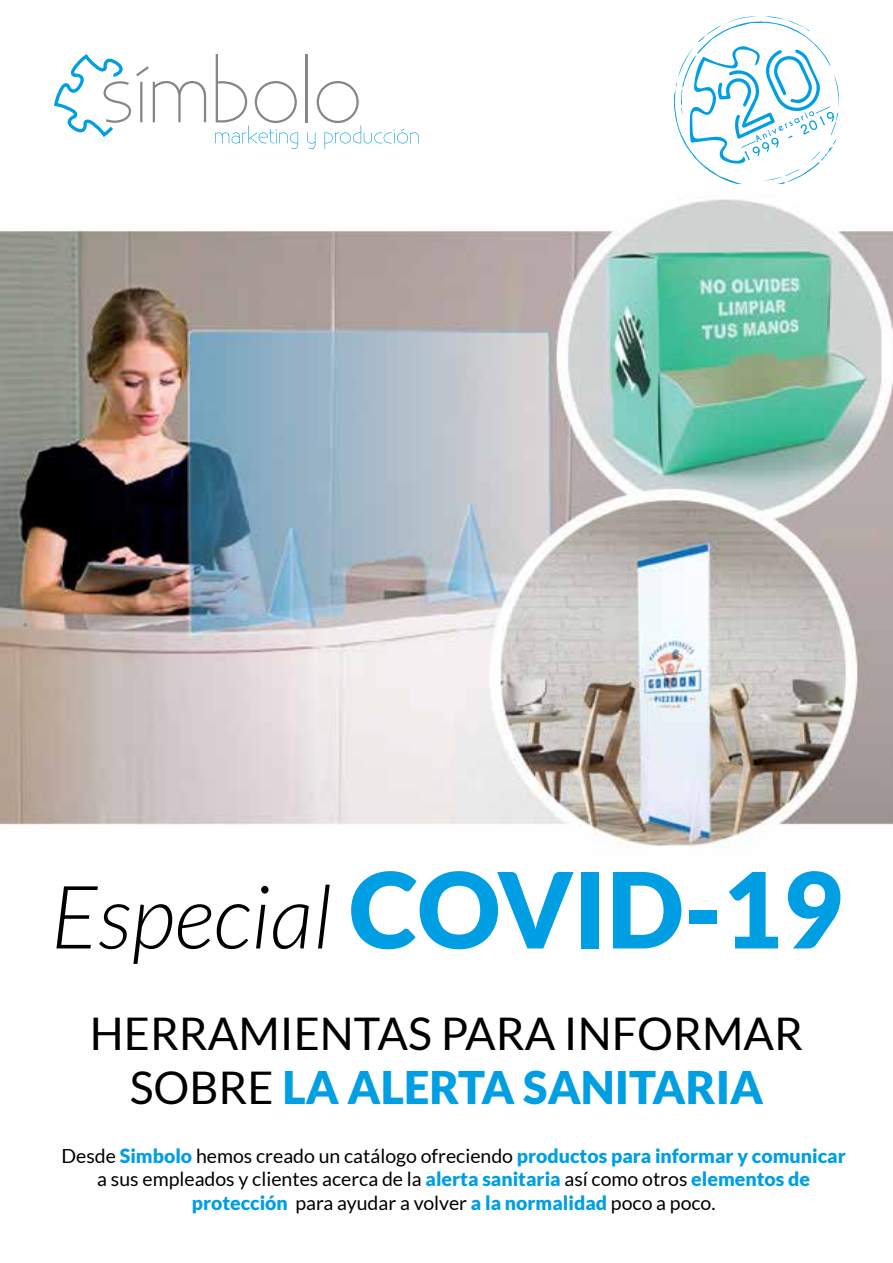
<style>
.page{position:relative;width:893px;height:1263px;background:#fff}
.page>*{position:absolute;margin:0;border:0;box-sizing:border-box;transform-origin:0 0}
.t1{font:italic 300 87.75px "Lato";color:#000}
.t2{font:45px/54px "Lato";color:#000;text-align:center}
.t3{font:19.5px/23.4px "Lato";color:#000;text-align:center}
.s1{font-weight:900;font-style:normal;font-size:105px;color:#009fe3}
.s2{font-weight:900;color:#009fe3}
</style>
<div class="page">
<hr style="left:306px;top:54px;width:2px;height:68px;background:#878787">
<svg style="left:215px;top:54px;width:83px;height:95px"></svg>
<svg style="left:307px;top:81px;width:112px;height:68px"></svg>
<svg style="left:54px;top:54px;width:152px;height:83px"></svg>
<svg style="left:674px;top:16px;width:165px;height:168px"></svg>
<img style="left:0;top:199px;width:893px;height:649px">
<h1 class="t1" style="left:51px;top:870px;width:793px">Especial <span class="s1">COVID-19</span></h1>
<h2 class="t2" style="left:90px;top:1007px;width:715px">herramientas para informar sobre <span class="s2">la alerta sanitaria</span></h2>
<p class="t3" style="left:62px;top:1144px;width:786px">Desde <span class="s2">Simbolo</span> hemos creado un catálogo ofreciendo <span class="s2">productos para informar y comunicar </span>a sus empleados y clientes acerca de la <span class="s2">alerta sanitaria</span> así como otros <span class="s2">elementos de protección</span> para ayudar a volver <span class="s2">a la normalidad</span> poco a poco.</p>
</div>
